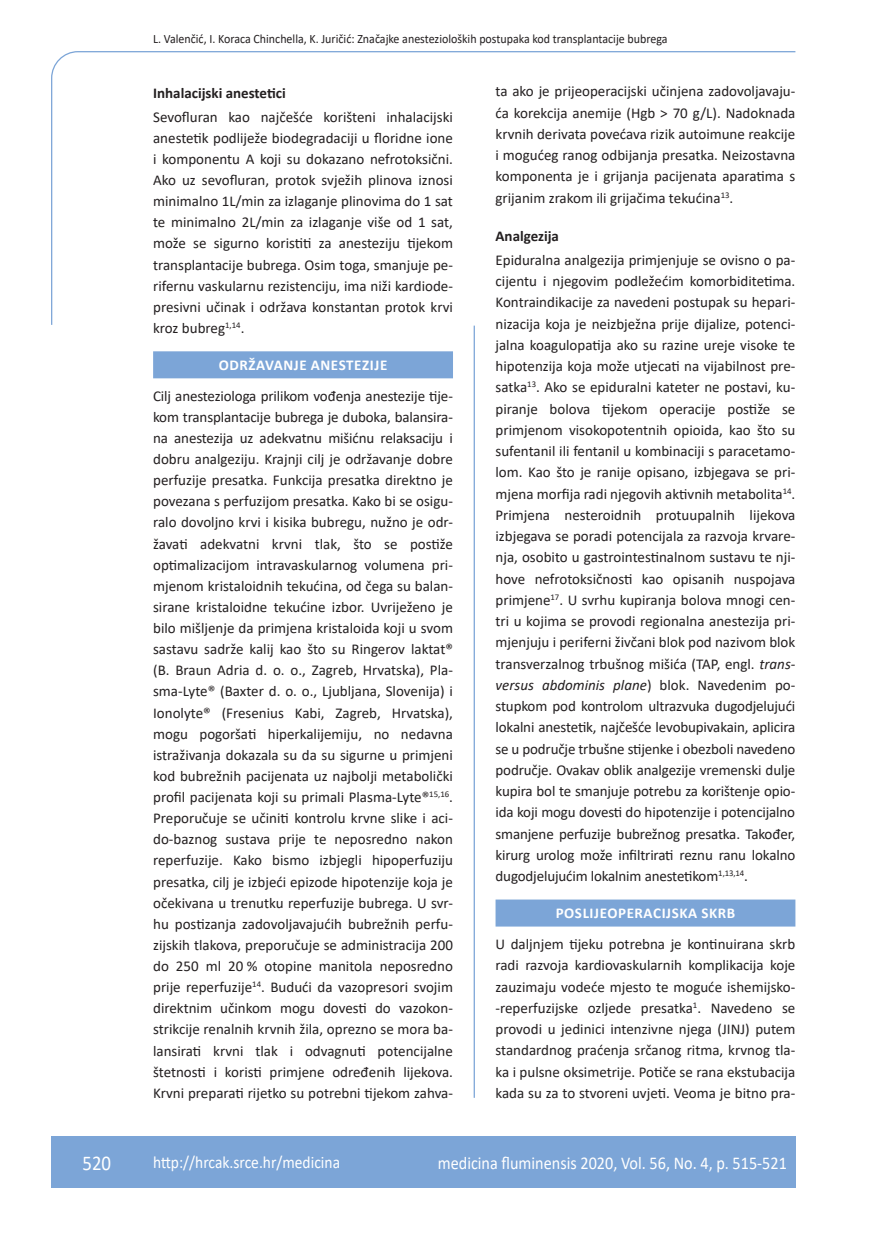
<style>
.page{position:relative;width:872px;height:1234px;background:#fff}
.page>*{position:absolute;margin:0;border:0;box-sizing:border-box;transform-origin:0 0}
.t1{font:21px "Calibri";color:#fff;scale:.9 1}
.t2{font:18px "Calibri";color:#fff;scale:.9 1}
.t3{font:17.25px "Calibri";color:#fff;scale:.9 1}
.osnovni_tekst{font:15px/21.1px "Calibri";color:#231f20;text-align:justify}
.naslov_ruler{font:700 15px "Calibri";letter-spacing:.04em;color:#fff}
.podnaslov{font:700 15px "Calibri";color:#231f20}
.glava{font:12.75px "Calibri";color:#231f20;scale:.94 1}
.s1{font-style:italic}
</style>
<div class="page">
<svg style="left:51px;top:51px;width:745px;height:274px"></svg>
<hr style="left:473px;top:325px;width:2px;height:772px;background:#7ca5d7">
<div style="left:51px;top:1135px;width:744px;height:51px;background:#7ca5d7"></div>
<div style="left:153px;top:351px;width:300px;height:27px;background:#7ca5d7"></div>
<div style="left:495px;top:899px;width:300px;height:27px;background:#7ca5d7"></div>
<p class="glava" style="left:153px;top:29px;width:549px">L. Valenčić, I. Koraca Chinchella, K. Juričić: Značajke anestezioloških postupaka kod transplantacije bubrega</p>
<p class="podnaslov" style="left:153px;top:82px;width:134px">Inhalacijski anestetici</p>
<p class="osnovni_tekst" style="left:153px;top:106px;width:301px">Sevofluran kao najčešće korišteni inhalacijski anestetik podliježe biodegradaciji u floridne ione i komponentu A koji su dokazano nefrotoksični.<br>Ako uz sevofluran, protok svježih plinova iznosi minimalno 1L/min za izlaganje plinovima do 1 sat te minimalno 2L/min za izlaganje više od 1 sat, može se sigurno koristiti za anesteziju tijekom transplantacije bubrega. Osim toga, smanjuje pe&shy;rifernu vaskularnu rezistenciju, ima niži kardiode&shy;presivni učinak i održava konstantan protok krvi kroz bubreg<sup>1,14</sup>.</p>
<p class="naslov_ruler" style="left:219px;top:354px;width:170px">ODRŽAVANJE ANESTEZIJE</p>
<p class="osnovni_tekst" style="left:153px;top:385px;width:301px">Cilj anesteziologa prilikom vođenja anestezije tije&shy;kom transplantacije bubrega je duboka, balansira&shy;na anestezija uz adekvatnu mišićnu relaksaciju i dobru analgeziju. Krajnji cilj je održavanje dobre perfuzije presatka. Funkcija presatka direktno je povezana s perfuzijom presatka. Kako bi se osigu&shy;ralo dovoljno krvi i kisika bubregu, nužno je odr&shy;žavati adekvatni krvni tlak, što se postiže optimalizacijom intravaskularnog volumena pri&shy;mjenom kristaloidnih tekućina, od čega su balan&shy;sirane kristaloidne tekućine izbor. Uvriježeno je bilo mišljenje da primjena kristaloida koji u svom sastavu sadrže kalij kao što su Ringerov laktat® (B. Braun Adria d. o. o., Zagreb, Hrvatska), Pla&shy;sma-Lyte® (Baxter d. o. o., Ljubljana, Slovenija) i Ionolyte® (Fresenius Kabi, Zagreb, Hrvatska), mogu pogoršati hiperkalijemiju, no nedavna istraživanja dokazala su da su sigurne u primjeni kod bubrežnih pacijenata uz najbolji metabolički profil pacijenata koji su primali Plasma-Lyte®<sup>15,16</sup>.<br>Preporučuje se učiniti kontrolu krvne slike i aci&shy;do-baznog sustava prije te neposredno nakon reperfuzije. Kako bismo izbjegli hipoperfuziju presatka, cilj je izbjeći epizode hipotenzije koja je očekivana u trenutku reperfuzije bubrega. U svr&shy;hu postizanja zadovoljavajućih bubrežnih perfu&shy;zijskih tlakova, preporučuje se administracija 200 do 250 ml 20 % otopine manitola neposredno prije reperfuzije<sup>14</sup>. Budući da vazopresori svojim direktnim učinkom mogu dovesti do vazokon&shy;strikcije renalnih krvnih žila, oprezno se mora ba&shy;lansirati krvni tlak i odvagnuti potencijalne štetnosti i koristi primjene određenih lijekova.<br>Krvni preparati rijetko su potrebni tijekom zahva-</p>
<p class="osnovni_tekst" style="left:495px;top:80px;width:301px">ta ako je prijeoperacijski učinjena zadovoljavaju&shy;ća korekcija anemije (Hgb &gt; 70 g/L). Nadoknada krvnih derivata povećava rizik autoimune reakcije i mogućeg ranog odbijanja presatka. Neizostavna komponenta je i grijanja pacijenata aparatima s grijanim zrakom ili grijačima tekućina<sup>13</sup>.</p>
<p class="podnaslov" style="left:495px;top:225px;width:65px">Analgezija</p>
<p class="osnovni_tekst" style="left:495px;top:249px;width:301px">Epiduralna analgezija primjenjuje se ovisno o pa&shy;cijentu i njegovim podležećim komorbiditetima.<br>Kontraindikacije za navedeni postupak su hepari&shy;nizacija koja je neizbježna prije dijalize, potenci&shy;jalna koagulopatija ako su razine ureje visoke te hipotenzija koja može utjecati na vijabilnost pre&shy;satka<sup>13</sup>. Ako se epiduralni kateter ne postavi, ku&shy;piranje bolova tijekom operacije postiže se primjenom visokopotentnih opioida, kao što su sufentanil ili fentanil u kombinaciji s paracetamo&shy;lom. Kao što je ranije opisano, izbjegava se pri&shy;mjena morfija radi njegovih aktivnih metabolita<sup>14</sup>.<br>Primjena nesteroidnih protuupalnih lijekova izbjegava se poradi potencijala za razvoja krvare&shy;nja, osobito u gastrointestinalnom sustavu te nji&shy;hove nefrotoksičnosti kao opisanih nuspojava primjene<sup>17</sup>. U svrhu kupiranja bolova mnogi cen&shy;tri u kojima se provodi regionalna anestezija pri&shy;mjenjuju i periferni živčani blok pod nazivom blok transverzalnog trbušnog mišića (TAP, engl. <span class="s1">trans&shy;versus abdominis plane</span>) blok. Navedenim po&shy;stupkom pod kontrolom ultrazvuka dugodjelujući lokalni anestetik, najčešće levobupivakain, aplicira se u područje trbušne stijenke i obezboli navedeno područje. Ovakav oblik analgezije vremenski dulje kupira bol te smanjuje potrebu za korištenje opio&shy;ida koji mogu dovesti do hipotenzije i potencijalno smanjene perfuzije bubrežnog presatka. Također, kirurg urolog može infiltrirati reznu ranu lokalno dugodjelujućim lokalnim anestetikom<sup>1,13,14</sup>.</p>
<p class="naslov_ruler" style="left:555px;top:902px;width:181px">POSLIJEOPERACIJSKA SKRB</p>
<p class="osnovni_tekst" style="left:495px;top:932px;width:301px">U daljnjem tijeku potrebna je kontinuirana skrb radi razvoja kardiovaskularnih komplikacija koje zauzimaju vodeće mjesto te moguće ishemijsko--reperfuzijske ozljede presatka<sup>1</sup>. Navedeno se provodi u jedinici intenzivne njega (JINJ) putem standardnog praćenja srčanog ritma, krvnog tla&shy;ka i pulsne oksimetrije. Potiče se rana ekstubacija kada su za to stvoreni uvjeti. Veoma je bitno pra-</p>
<p class="t1" style="left:82px;top:1147px;width:33px">520</p>
<p class="t3" style="left:153px;top:1149px;width:209px">http://hrcak.srce.hr/medicina</p>
<p class="t2" style="left:438px;top:1149px;width:389px">medicina fluminensis 2020, Vol. 56, No. 4, p. 515-521</p>
</div>
